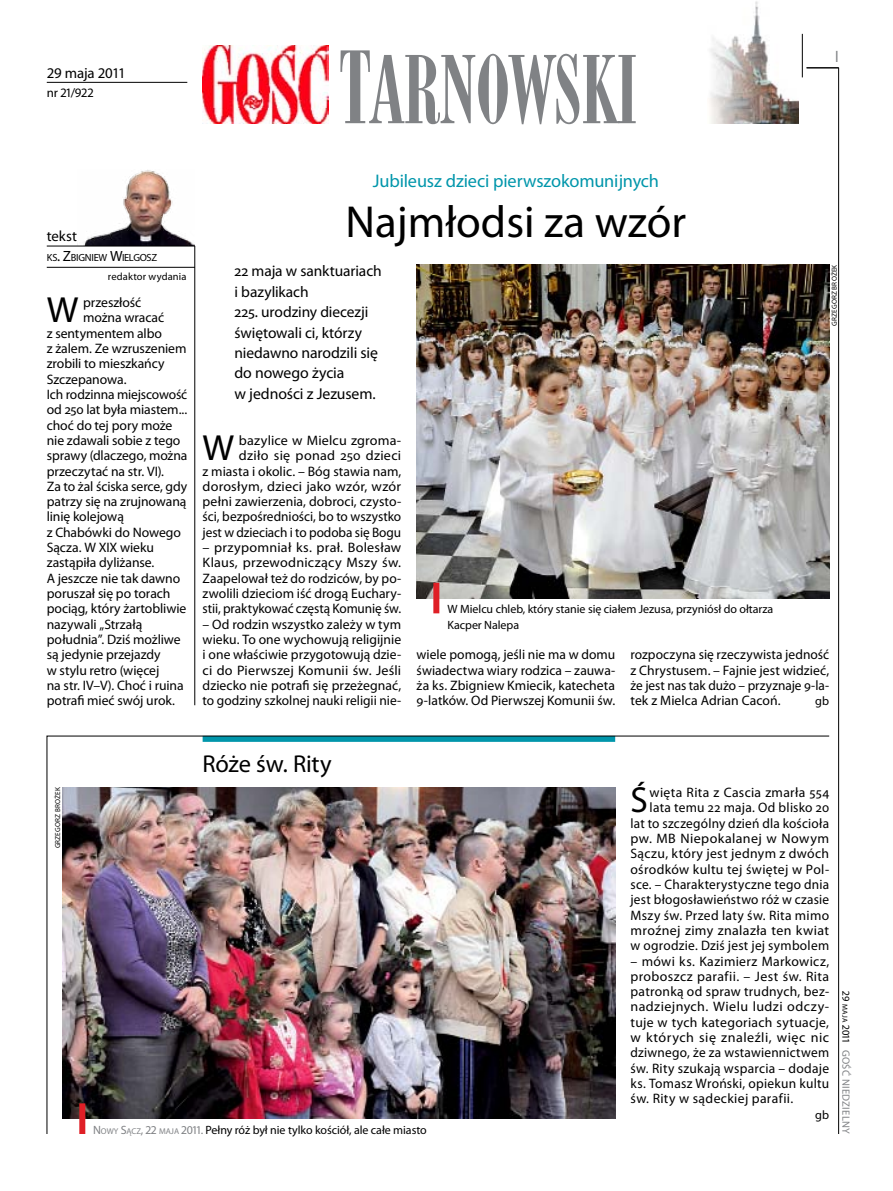
<style>
.page{position:relative;width:893px;height:1191px;background:#fff}
.page>*{position:absolute;margin:0;border:0;box-sizing:border-box;transform-origin:0 0}
.t1{font:45px "Myriad Pro";color:#000}
.t2{font:36.45px "Myriad Pro";color:#000}
.t3{font:24.45px "Myriad Pro";letter-spacing:-.005em;color:#000}
.t4{font:18.3px "Myriad Pro";letter-spacing:-.01em;color:#0096ab}
.t5{font:16.5px "Myriad Pro";color:#808285;scale:.9 1}
.t6{font:15.75px/20.4px "Myriad Pro";letter-spacing:-.005em;color:#000}
.t7{font:15.45px/20.4px "Myriad Pro";letter-spacing:-.005em;color:#000}
.t8{font:14.85px "Myriad Pro";letter-spacing:-.005em;color:#000}
.t9{font:13.65px/15.3px "Myriad Pro";color:#000;text-align:justify}
.t10{font:13.65px/15.3px "Myriad Pro";letter-spacing:.02em;color:#000;text-align:right}
.t11{font:12.9px "Myriad Pro";color:#000}
.t12{font:12.3px "Myriad Pro";color:#000}
.t13{font:12px/15.3px "Myriad Pro";letter-spacing:-.005em;color:#000}
.t14{font:10.5px "Myriad Pro";letter-spacing:.01em;color:#000}
.t15{font:10.5px "Myriad Pro";letter-spacing:.03em;color:#808285}
.t16{font:10.5px "Myriad Pro";letter-spacing:.02em;color:#000}
.t17{font:10.35px "Myriad Pro";letter-spacing:-.025em;color:#000}
.t18{font:7.2px "Myriad Pro";letter-spacing:.02em;color:#000}
.s1{font-size:14.85px}
.s2{font-size:15.45px}
.s3{color:#808285}
.s4{font-size:8.4px;color:#808285}
.s5{font-size:7.35px}
</style>
<div class="page">
<hr style="left:838px;top:68px;width:1px;height:1066px;background:#000">
<hr style="left:802px;top:34px;width:1px;height:43px;background:#000">
<svg style="left:47px;top:735px;width:783px;height:399px"></svg>
<hr style="left:195px;top:246px;width:1px;height:459px;background:#000">
<hr style="left:806px;top:68px;width:33px;height:1px;background:#000">
<img style="left:203px;top:45px;width:126px;height:78px">
<svg style="left:340px;top:50px;width:296px;height:74px"></svg>
<img style="left:709px;top:1px;width:89px;height:122px">
<img style="left:78px;top:170px;width:117px;height:76px">
<hr style="left:47px;top:246px;width:148px;height:1px;background:#000">
<hr style="left:47px;top:267px;width:148px;height:1px;background:#000">
<hr style="left:47px;top:82px;width:140px;height:1px;background:#000">
<img style="left:62px;top:787px;width:553px;height:331px">
<div style="left:79px;top:1103px;width:6px;height:31px;background:#df1f26"></div>
<img style="left:416px;top:264px;width:413px;height:334px">
<div style="left:433px;top:583px;width:6px;height:30px;background:#df1f26"></div>
<p class="t8" style="left:47px;top:63px;width:80px">29 maja 2011</p>
<p class="t11" style="left:47px;top:85px;width:48px">nr 21/922</p>
<p class="t5" style="left:835px;top:46px;width:5px">I</p>
<p class="t8" style="left:47px;top:227px;width:32px">tekst</p>
<p class="t17" style="left:47px;top:251px;width:111px">KS<span class="s1">. Z</span>BIGNIEW <span class="s1">W</span>IELGOSZ</p>
<p class="t14" style="left:108px;top:270px;width:80px">redaktor wydania</p>
<h2 class="t2" style="left:47px;top:288px;width:33px">W</h2>
<p class="t9" style="left:83px;top:295px;width:60px">przeszłość</p>
<p class="t9" style="left:83px;top:310px;width:83px">można wracać</p>
<p class="t9" style="left:47px;top:325px;width:117px">z sentymentem albo</p>
<p class="t9" style="left:47px;top:340px;width:141px">z żalem. Ze wzruszeniem</p>
<p class="t9" style="left:47px;top:356px;width:119px">zrobili to mieszkańcy</p>
<p class="t9" style="left:47px;top:371px;width:81px">Szczepanowa.</p>
<p class="t9" style="left:47px;top:386px;width:142px">Ich rodzinna miejscowość</p>
<p class="t9" style="left:47px;top:402px;width:142px">od 250 lat była miastem...</p>
<p class="t9" style="left:47px;top:417px;width:127px">choć do tej pory może</p>
<p class="t9" style="left:47px;top:432px;width:135px">nie zdawali sobie z tego</p>
<p class="t9" style="left:47px;top:448px;width:142px">sprawy (dlaczego, można</p>
<p class="t9" style="left:47px;top:463px;width:119px">przeczytać na str. VI).</p>
<p class="t9" style="left:47px;top:478px;width:142px">Za to żal ściska serce, gdy</p>
<p class="t9" style="left:47px;top:494px;width:141px">patrzy się na zrujnowaną</p>
<p class="t9" style="left:47px;top:509px;width:79px">linię kolejową</p>
<p class="t9" style="left:47px;top:524px;width:136px">z Chabówki do Nowego</p>
<p class="t9" style="left:47px;top:539px;width:109px">Sącza. W XIX wieku</p>
<p class="t9" style="left:47px;top:555px;width:109px">zastąpiła dyliżanse.</p>
<p class="t9" style="left:47px;top:570px;width:135px">A jeszcze nie tak dawno</p>
<p class="t9" style="left:47px;top:585px;width:125px">poruszał się po torach</p>
<p class="t9" style="left:47px;top:601px;width:141px">pociąg, który żartobliwie</p>
<p class="t9" style="left:47px;top:616px;width:97px">nazywali „Strzałą</p>
<p class="t9" style="left:47px;top:631px;width:135px">południa”. Dziś możliwe</p>
<p class="t9" style="left:47px;top:647px;width:115px">są jedynie przejazdy</p>
<p class="t9" style="left:47px;top:662px;width:114px">w stylu retro (więcej</p>
<p class="t9" style="left:47px;top:677px;width:138px">na str. IV–V). Choć i ruina</p>
<p class="t9" style="left:47px;top:692px;width:130px">potrafi mieć swój urok.</p>
<h3 class="t4" style="left:373px;top:169px;width:288px">Jubileusz dzieci pierwszokomunijnych</h3>
<h1 class="t1" style="left:346px;top:194px;width:342px">Najmłodsi za wzór</h1>
<p class="t7" style="left:234px;top:261px;width:149px">22 maja w sanktuariach i bazylikach<br>225. urodziny diecezji świętowali ci, którzy</p>
<p class="t6" style="left:234px;top:342px;width:145px"><span class="s2">niedawno</span> narodzili się do nowego życia<br>w jedności z Jezusem.</p>
<p class="t18" style="left:830px;top:326px;width:62px;rotate:-90deg">Grzegorz Brożek</p>
<p class="t9" style="left:203px;top:432px;width:200px;text-align:right">bazylice w Mielcu zgroma-<br>dziło się ponad 250 dzieci<br>z miasta i okolic. – Bóg stawia nam, dorosłym, dzieci jako wzór, wzór pełni zawierzenia, dobroci, czysto&shy;ści, bezpośredniości, bo to wszystko jest w dzieciach i to podoba się Bogu</p>
<p class="t9" style="left:203px;top:539px;width:200px">– przypomniał ks. prał. Bolesław Klaus, przewodniczący Mszy św.<br>Zaapelował też do rodziców, by po&shy;zwolili dzieciom iść drogą Euchary&shy;stii, praktykować częstą Komunię św.</p>
<p class="t9" style="left:203px;top:616px;width:200px">– Od rodzin wszystko zależy w tym wieku. To one wychowują religijnie i one właściwie przygotowują dzie&shy;ci do Pierwszej Komunii św. Jeśli dziecko nie potrafi się przeżegnać, to godziny szkolnej nauki religii nie-</p>
<h2 class="t2" style="left:203px;top:425px;width:33px">W</h2>
<p class="t13" style="left:448px;top:601px;width:327px">W Mielcu chleb, który stanie się ciałem Jezusa, przyniósł do ołtarza<br>Kacper Nalepa</p>
<p class="t9" style="left:417px;top:647px;width:200px">wiele pomogą, jeśli nie ma w domu świadectwa wiary rodzica – zauwa&shy;ża ks. Zbigniew Kmiecik, katecheta 9-latków. Od Pierwszej Komunii św.</p>
<p class="t9" style="left:630px;top:647px;width:200px">rozpoczyna się rzeczywista jedność z Chrystusem. – Fajnie jest widzieć, że jest nas tak dużo – przyznaje 9-la&shy;tek z Mielca Adrian Cacoń.</p>
<p class="t12" style="left:815px;top:693px;width:15px">gb</p>
<h3 class="t3" style="left:203px;top:748px;width:131px">Róże św. Rity</h3>
<p class="t18" style="left:53px;top:848px;width:62px;rotate:-90deg">Grzegorz Brożek</p>
<p class="t13" style="left:93px;top:1122px;width:335px"><span class="s3">N</span> <span class="s4">OWY</span> <span class="s3">S</span><span class="s4">ĄCZ</span><span class="s3">, 22</span> <span class="s4">MAJA</span> <span class="s3">2011.</span> Pełny róż był nie tylko kościół, ale całe miasto</p>
<h2 class="t2" style="left:630px;top:777px;width:16px">Ś</h2>
<p class="t10" style="left:630px;top:784px;width:200px">więta Rita z Cascia zmarła 554 lata temu 22 maja. Od blisko 20<br>lat to szczególny dzień dla kościoła pw. MB Niepokalanej w Nowym<br>Sączu, który jest jednym z dwóch ośrodków kultu tej świętej w Pol&shy;sce. – Charakterystyczne tego dnia jest błogosławieństwo róż w czasie<br>Mszy św. Przed laty św. Rita mimo mroźnej zimy znalazła ten kwiat w ogrodzie. Dziś jest jej symbolem</p>
<p class="t9" style="left:630px;top:953px;width:200px">– mówi ks. Kazimierz Markowicz, proboszcz parafii. – Jest św. Rita patronką od spraw trudnych, bez&shy;nadziejnych. Wielu ludzi odczy&shy;tuje w tych kategoriach sytuacje, w których się znaleźli, więc nic dziwnego, że za wstawiennictwem św. Rity szukają wsparcia – dodaje ks. Tomasz Wroński, opiekun kultu św. Rity w sądeckiej parafii.</p>
<p class="t12" style="left:815px;top:1107px;width:15px">gb</p>
<p class="t16" style="left:852px;top:991px;width:53px;rotate:90deg">29 <span class="s5">MAJA</span> 2011</p>
<p class="t15" style="left:852px;top:1049px;width:86px;rotate:90deg">Gość Niedzielny</p>
</div>
